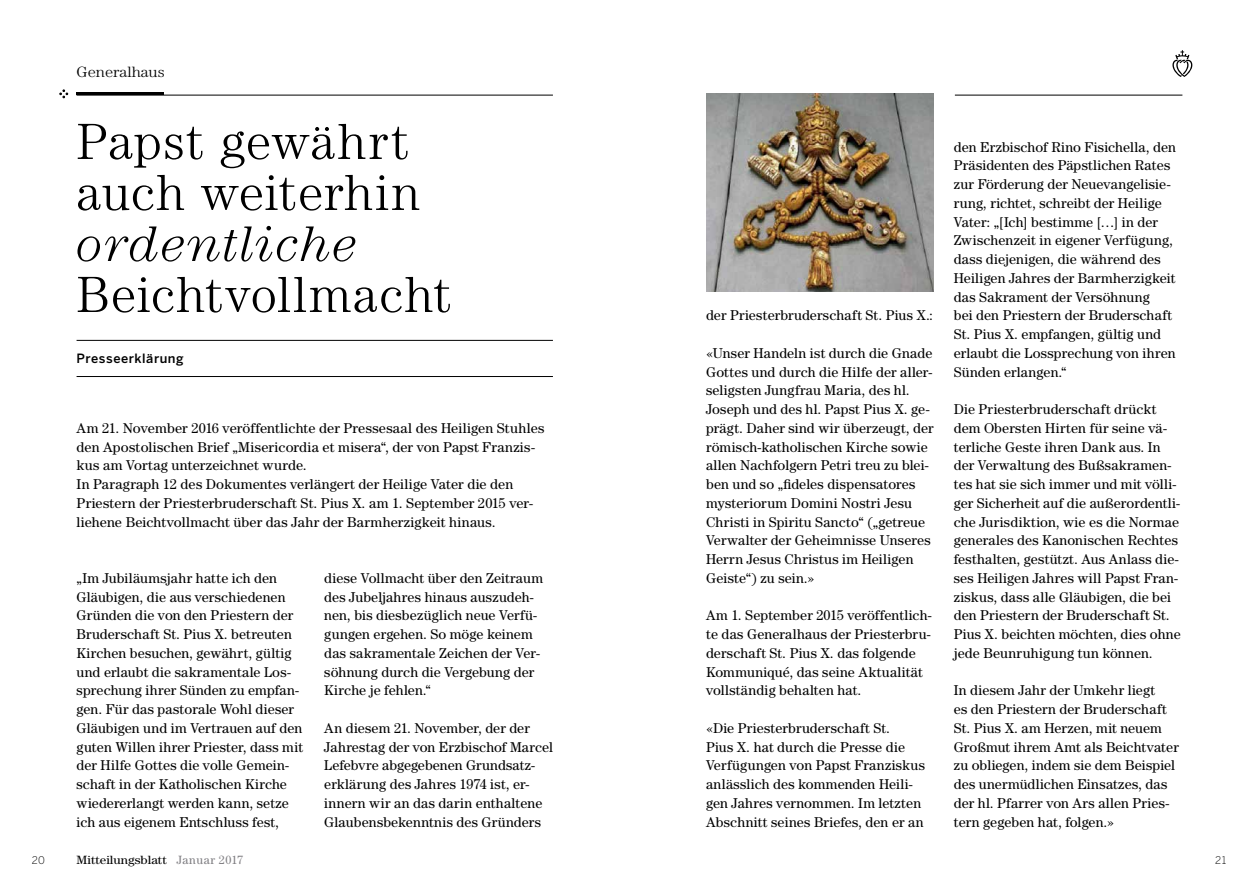
<style>
.page{position:relative;width:1259px;height:893px;background:#fff}
.page>*{position:absolute;margin:0;border:0;box-sizing:border-box;transform-origin:0 0}
.t1{font:300 51px/51px "Century Std";letter-spacing:.02em;color:#000}
.t2{font:italic 300 51px "Century Std";letter-spacing:.025em;color:#000}
.t3{font:300 15px "Century Std";color:#000;scale:1.09 1}
.t4{font:14.25px/18.8px "Century Std";letter-spacing:.01em;color:#000}
.t5{font:500 12.75px "Benton Sans";letter-spacing:.04em;color:#000}
.t6{font:12px "Century Std";color:#000;scale:1.09 1}
.t7{font:300 10.5px "Benton Sans";color:#000}
.s1{color:#807f83}
</style>
<div class="page">
<svg style="left:1172px;top:50px;width:20px;height:27px"></svg>
<hr style="left:77px;top:93px;width:87px;height:2px;background:#000">
<hr style="left:77px;top:340px;width:476px;height:1px;background:#000">
<hr style="left:77px;top:376px;width:476px;height:1px;background:#000">
<hr style="left:955px;top:95px;width:227px;height:1px;background:#000">
<img style="left:706px;top:94px;width:227px;height:197px">
<svg style="left:60px;top:90px;width:8px;height:8px"></svg>
<hr style="left:77px;top:95px;width:476px;height:1px;background:#000">
<p class="t3" style="left:77px;top:63px;width:82px">Generalhaus</p>
<h1 class="t1" style="left:77px;top:115px;width:345px">Papst gewährt auch weiterhin</h1>
<h1 class="t2" style="left:77px;top:215px;width:282px">ordentliche</h1>
<h1 class="t1" style="left:77px;top:268px;width:376px">Beichtvollmacht</h1>
<p class="t5" style="left:77px;top:351px;width:109px">Presseerklärung</p>
<p class="t4" style="left:77px;top:418px;width:469px">Am 21. November 2016 veröffentlichte der Pressesaal des Heiligen Stuhles den Apostolischen Brief „Misericordia et misera“, der von Papst Franzis&shy;kus am Vortag unterzeichnet wurde.<br>In Paragraph 12 des Dokumentes verlängert der Heilige Vater die den Priestern der Priesterbruderschaft St. Pius X. am 1. September 2015 ver&shy;liehene Beichtvollmacht über das Jahr der Barmherzigkeit hinaus.</p>
<p class="t4" style="left:77px;top:568px;width:228px">„Im Jubiläumsjahr hatte ich den Gläubigen, die aus verschiedenen Gründen die von den Priestern der Bruderschaft St. Pius X. betreuten Kirchen besuchen, gewährt, gültig und erlaubt die sakramentale Los&shy;sprechung ihrer Sünden zu empfan&shy;gen. Für das pastorale Wohl dieser Gläubigen und im Vertrauen auf den guten Willen ihrer Priester, dass mit der Hilfe Gottes die volle Gemein&shy;schaft in der Katholischen Kirche wiedererlangt werden kann, setze ich aus eigenem Entschluss fest,</p>
<p class="t4" style="left:324px;top:568px;width:220px">diese Vollmacht über den Zeitraum des Jubeljahres hinaus auszudeh&shy;nen, bis diesbezüglich neue Verfü&shy;gungen ergehen. So möge keinem das sakramentale Zeichen der Ver&shy;söhnung durch die Vergebung der<br>Kirche je fehlen.“</p>
<p class="t4" style="left:324px;top:718px;width:230px">An diesem 21. November, der der Jahrestag der von Erzbischof Marcel Lefebvre abgegebenen Grundsatz&shy;erklärung des Jahres 1974 ist, er&shy;innern wir an das darin enthaltene Glaubensbekenntnis des Gründers</p>
<p class="t4" style="left:706px;top:306px;width:229px">der Priesterbruderschaft St. Pius X.:</p>
<p class="t4" style="left:706px;top:343px;width:229px">«Unser Handeln ist durch die Gnade Gottes und durch die Hilfe der aller&shy;seligsten Jungfrau Maria, des hl.<br>Joseph und des hl. Papst Pius X. ge&shy;prägt. Daher sind wir überzeugt, der römisch-katholischen Kirche sowie allen Nachfolgern Petri treu zu blei&shy;ben und so „fideles dispensatores mysteriorum Domini Nostri Jesu Christi in Spiritu Sancto“ („getreue Verwalter der Geheimnisse Unseres Herrn Jesus Christus im Heiligen Geiste“) zu sein.»</p>
<p class="t4" style="left:706px;top:606px;width:227px">Am 1. September 2015 veröffentlich&shy;te das Generalhaus der Priesterbru&shy;derschaft St. Pius X. das folgende Kommuniqué, das seine Aktualität vollständig behalten hat.</p>
<p class="t4" style="left:706px;top:718px;width:220px">«Die Priesterbruderschaft St.<br>Pius X. hat durch die Presse die Verfügungen von Papst Franziskus anlässlich des kommenden Heili&shy;gen Jahres vernommen. Im letzten Abschnitt seines Briefes, den er an</p>
<p class="t4" style="left:953px;top:137px;width:224px">den Erzbischof Rino Fisichella, den Präsidenten des Päpstlichen Rates zur Förderung der Neuevangelisie&shy;rung, richtet, schreibt der Heilige Vater: „[Ich] bestimme […] in der Zwischenzeit in eigener Verfügung, dass diejenigen, die während des Heiligen Jahres der Barmherzigkeit das Sakrament der Versöhnung<br>bei den Priestern der Bruderschaft St. Pius X. empfangen, gültig und erlaubt die Lossprechung von ihren Sünden erlangen.“</p>
<p class="t4" style="left:954px;top:400px;width:228px">Die Priesterbruderschaft drückt dem Obersten Hirten für seine vä&shy;terliche Geste ihren Dank aus. In der Verwaltung des Bußsakramen&shy;tes hat sie sich immer und mit völli&shy;ger Sicherheit auf die außerordentli&shy;che Jurisdiktion, wie es die Normae generales des Kanonischen Rechtes festhalten, gestützt. Aus Anlass die&shy;ses Heiligen Jahres will Papst Fran&shy;ziskus, dass alle Gläubigen, die bei den Priestern der Bruderschaft St.<br>Pius X. beichten möchten, dies ohne jede Beunruhigung tun können.</p>
<p class="t4" style="left:954px;top:681px;width:226px">In diesem Jahr der Umkehr liegt<br>es den Priestern der Bruderschaft<br>St. Pius X. am Herzen, mit neuem<br>Großmut ihrem Amt als Beichtvater zu obliegen, indem sie dem Beispiel des unermüdlichen Einsatzes, das der hl. Pfarrer von Ars allen Pries&shy;tern gegeben hat, folgen.»</p>
<p class="t7" style="left:32px;top:854px;width:15px">20</p>
<p class="t6" style="left:77px;top:853px;width:154px">Mitteilungsblatt <span class="s1">Januar 2017</span></p>
<p class="t7" style="left:1215px;top:854px;width:12px">21</p>
</div>
